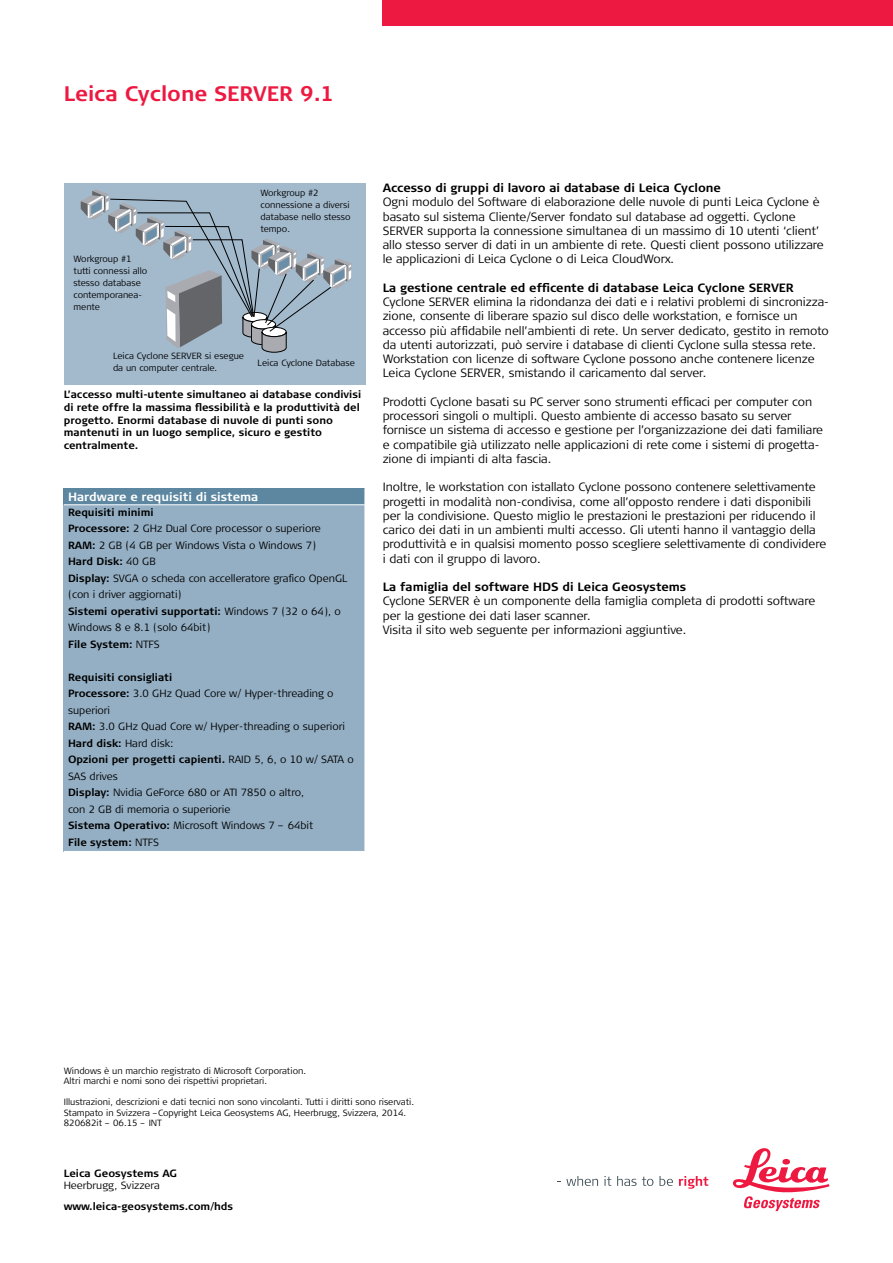
<style>
.page{position:relative;width:893px;height:1263px;background:#fff}
.page>*{position:absolute;margin:0;border:0;box-sizing:border-box;transform-origin:0 0}
.t1{font:700 21px "Signa Column";color:#ed1941}
.t2{font:300 12px/14.2px "Signa Column";color:#000}
.t3{font:700 12px "Signa Column";color:#000}
.t4{font:700 12px "Signa Column";color:#fff}
.t5{font:300 10.5px/16.5px "Signa Column";color:#000}
.t6{font:700 10.5px/12.8px "Signa Column";color:#000}
.t7{font:300 9px/12px "Signa Column";color:#000}
.s1{font-weight:700}
</style>
<div class="page">
<div style="left:383px;top:0;width:510px;height:26px;background:#ed1941"></div>
<svg style="left:557px;top:1176px;width:41px;height:10px"></svg>
<svg style="left:604px;top:1176px;width:7px;height:10px"></svg>
<svg style="left:617px;top:1176px;width:36px;height:10px"></svg>
<svg style="left:659px;top:1176px;width:14px;height:10px"></svg>
<svg style="left:679px;top:1176px;width:29px;height:13px"></svg>
<svg style="left:733px;top:1148px;width:96px;height:63px"></svg>
<div style="left:64px;top:183px;width:302px;height:201px;background:#a3bacd"></div>
<div style="left:64px;top:488px;width:301px;height:17px;background:#5d87a1"></div>
<div style="left:64px;top:505px;width:301px;height:346px;background:#94afc4"></div>
<hr style="left:64px;top:504px;width:301px;height:1px;background:#fff">
<svg style="left:81px;top:189px;width:271px;height:163px"></svg>
<h1 class="t1" style="left:64px;top:80px;width:272px">Leica Cyclone SERVER 9.1</h1>
<p class="t7" style="left:74px;top:253px;width:75px">Workgroup #1 tutti connessi allo stesso database contemporanea&shy;mente</p>
<p class="t7" style="left:260px;top:187px;width:92px">Workgroup #2 connessione a diversi database nello stesso tempo.</p>
<p class="t7" style="left:113px;top:350px;width:132px">Leica Cyclone SERVER si esegue da un computer centrale.</p>
<p class="t7" style="left:258px;top:357px;width:99px">Leica Cyclone Database</p>
<p class="t6" style="left:64px;top:388px;width:299px">L’accesso multi-utente simultaneo ai database condivisi di rete offre la massima flessibilità e la produttività del progetto. Enormi database di nuvole di punti sono mantenuti in un luogo semplice, sicuro e gestito centralmente.</p>
<p class="t4" style="left:68px;top:489px;width:192px">Hardware e requisiti di sistema</p>
<p class="t5" style="left:68px;top:504px;width:281px"><span class="s1">Requisiti minimi<br>Processore:</span> 2 GHz Dual Core processor o superiore <span class="s1">RAM:</span> 2 GB (4 GB per Windows Vista o Windows 7)<br><span class="s1">Hard Disk:</span> 40 GB<br><span class="s1">Display:</span> SVGA o scheda con accelleratore grafico OpenGL (con i driver aggiornati)<br><span class="s1">Sistemi operativi supportati:</span> Windows 7 (32 o 64), o Windows 8 e 8.1 (solo 64bit)<br><span class="s1">File System:</span> NTFS</p>
<p class="t5" style="left:68px;top:669px;width:287px"><span class="s1">Requisiti consigliati<br>Processore:</span> 3.0 GHz Quad Core w/ Hyper-threading o superiori<br><span class="s1">RAM:</span> 3.0 GHz Quad Core w/ Hyper-threading o superiori <span class="s1">Hard disk:</span> Hard disk:<br><span class="s1">Opzioni per progetti capienti.</span> RAID 5, 6, o 10 w/ SATA o SAS drives<br><span class="s1">Display:</span> Nvidia GeForce 680 or ATI 7850 o altro,<br>con 2 GB di memoria o superiorie<br><span class="s1">Sistema Operativo:</span> Microsoft Windows 7 – 64bit<br><span class="s1">File system:</span> NTFS</p>
<p class="t3" style="left:383px;top:180px;width:340px">Accesso di gruppi di lavoro ai database di Leica Cyclone</p>
<p class="t2" style="left:383px;top:195px;width:443px">Ogni modulo del Software di elaborazione delle nuvole di punti Leica Cyclone è basato sul sistema Cliente/Server fondato sul database ad oggetti. Cyclone SERVER supporta la connessione simultanea di un massimo di 10 utenti ‘client’ allo stesso server di dati in un ambiente di rete. Questi client possono utilizzare le applicazioni di Leica Cyclone o di Leica CloudWorx.</p>
<p class="t3" style="left:383px;top:280px;width:413px">La gestione centrale ed efficente di database Leica Cyclone SERVER</p>
<p class="t2" style="left:383px;top:295px;width:448px">Cyclone SERVER elimina la ridondanza dei dati e i relativi problemi di sincronizza&shy;zione, consente di liberare spazio sul disco delle workstation, e fornisce un accesso più affidabile nell’ambienti di rete. Un server dedicato, gestito in remoto da utenti autorizzati, può servire i database di clienti Cyclone sulla stessa rete.<br>Workstation con licenze di software Cyclone possono anche contenere licenze Leica Cyclone SERVER, smistando il caricamento dal server.</p>
<p class="t2" style="left:383px;top:395px;width:442px">Prodotti Cyclone basati su PC server sono strumenti efficaci per computer con processori singoli o multipli. Questo ambiente di accesso basato su server fornisce un sistema di accesso e gestione per l’organizzazione dei dati familiare e compatibile già utilizzato nelle applicazioni di rete come i sistemi di progetta&shy;zione di impianti di alta fascia.</p>
<p class="t2" style="left:383px;top:480px;width:445px">Inoltre, le workstation con istallato Cyclone possono contenere selettivamente progetti in modalità non-condivisa, come all’opposto rendere i dati disponibili per la condivisione. Questo miglio le prestazioni le prestazioni per riducendo il carico dei dati in un ambienti multi accesso. Gli utenti hanno il vantaggio della produttività e in qualsisi momento posso scegliere selettivamente di condividere i dati con il gruppo di lavoro.</p>
<p class="t3" style="left:383px;top:579px;width:305px">La famiglia del software HDS di Leica Geosystems</p>
<p class="t2" style="left:383px;top:594px;width:434px">Cyclone SERVER è un componente della famiglia completa di prodotti software per la gestione dei dati laser scanner.<br>Visita il sito web seguente per informazioni aggiuntive.</p>
<p class="t7" style="left:64px;top:1065px;width:244px;line-height:10.5px">Windows è un marchio registrato di Microsoft Corporation.<br>Altri marchi e nomi sono dei rispettivi proprietari.</p>
<p class="t7" style="left:64px;top:1097px;width:352px;line-height:10.5px">Illustrazioni, descrizioni e dati tecnici non sono vincolanti. Tutti i diritti sono riservati.<br>Stampato in Svizzera –Copyright Leica Geosystems AG, Heerbrugg, Svizzera, 2014.<br>820682it – 06.15 – INT</p>
<p class="t6" style="left:64px;top:1167px;width:115px">Leica Geosystems AG</p>
<p class="t5" style="left:64px;top:1177px;width:98px">Heerbrugg, Svizzera</p>
<p class="t6" style="left:64px;top:1200px;width:171px">www.leica-geosystems.com/hds</p>
</div>
